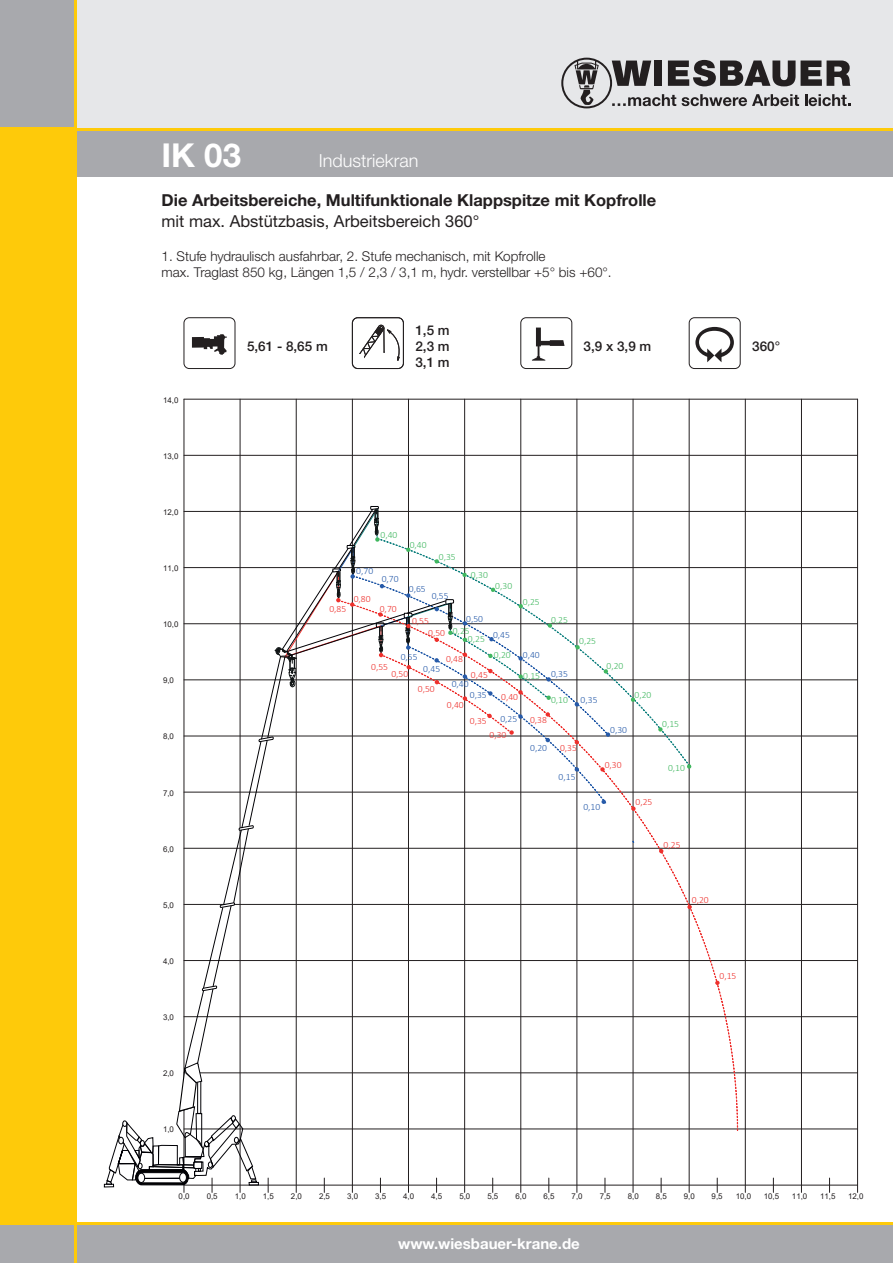
<style>
.page{position:relative;width:893px;height:1263px;background:#fff}
.page>*{position:absolute;margin:0;border:0;box-sizing:border-box;transform-origin:0 0}
.t1{font:700 33px "Helvetica Neue LT Std";color:#fff}
.t2{font:300 18px "Helvetica Neue LT Pro";color:#fff}
.t3{font:700 16.5px "Helvetica Neue LT Pro";color:#231f20}
.t4{font:16.5px "Helvetica Neue LT Pro";color:#231f20}
.t5{font:700 15px "Helvetica Neue LT Std";color:#fff}
.t6{font:300 13.5px/16.2px "Helvetica Neue LT Pro";color:#231f20}
.t7{font:500 13.5px/15.6px "Helvetica Neue LT Pro";color:#231f20;text-align:justify}
.t8{font:300 9.6px/12.3px "Calibri";color:#ee302c}
.t9{font:300 9.6px "Calibri";color:#265aa9}
.t10{font:300 9.6px/7.5px "Calibri";color:#40b75f}
.t11{font:7.95px "Arial";color:#231f20}
</style>
<div class="page">
<div style="left:0;top:1223px;width:893px;height:40px;background:#a8a9ad"></div>
<div style="left:77px;top:128px;width:816px;height:49px;background:#a8a9ad"></div>
<div style="left:77px;top:0;width:816px;height:128px;background:#e6e7e9"></div>
<svg style="left:561px;top:58px;width:289px;height:50px"></svg>
<div style="left:0;top:0;width:74px;height:128px;background:#a8a9ad"></div>
<hr style="left:74px;top:0;width:3px;height:1263px;background:#feca0a">
<div style="left:0;top:128px;width:77px;height:1096px;background:#feca0a"></div>
<hr style="left:77px;top:128px;width:816px;height:3px;background:#feca0a">
<hr style="left:0;top:1223px;width:893px;height:2px;background:#feca0a">
<div style="left:183px;top:317px;width:52px;height:52px;border:1px solid #231f20;border-radius:5px"></div>
<svg style="left:192px;top:334px;width:35px;height:21px"></svg>
<div style="left:520px;top:317px;width:52px;height:52px;border:1px solid #231f20;border-radius:5px"></div>
<svg style="left:532px;top:328px;width:33px;height:33px"></svg>
<div style="left:689px;top:317px;width:52px;height:52px;border:1px solid #231f20;border-radius:5px"></div>
<svg style="left:695px;top:327px;width:39px;height:35px"></svg>
<div style="left:352px;top:317px;width:52px;height:52px;border:1px solid #231f20;border-radius:5px"></div>
<svg style="left:359px;top:325px;width:41px;height:36px"></svg>
<hr style="left:184px;top:1185px;width:674px;height:1px;background:#231f20">
<hr style="left:857px;top:399px;width:1px;height:793px;background:#231f20">
<hr style="left:801px;top:399px;width:1px;height:793px;background:#231f20">
<svg style="left:829px;top:1178px;width:1px;height:14px"></svg>
<hr style="left:745px;top:399px;width:1px;height:793px;background:#231f20">
<svg style="left:773px;top:1178px;width:1px;height:14px"></svg>
<hr style="left:689px;top:399px;width:1px;height:793px;background:#231f20">
<svg style="left:717px;top:1178px;width:1px;height:14px"></svg>
<hr style="left:633px;top:399px;width:1px;height:793px;background:#231f20">
<svg style="left:661px;top:1178px;width:1px;height:14px"></svg>
<hr style="left:577px;top:399px;width:1px;height:793px;background:#231f20">
<hr style="left:521px;top:399px;width:1px;height:793px;background:#231f20">
<hr style="left:464px;top:399px;width:1px;height:793px;background:#231f20">
<hr style="left:408px;top:399px;width:1px;height:793px;background:#231f20">
<hr style="left:352px;top:399px;width:1px;height:793px;background:#231f20">
<hr style="left:296px;top:399px;width:1px;height:793px;background:#231f20">
<hr style="left:240px;top:399px;width:1px;height:793px;background:#231f20">
<hr style="left:184px;top:399px;width:1px;height:793px;background:#231f20">
<hr style="left:184px;top:1129px;width:674px;height:1px;background:#231f20">
<hr style="left:184px;top:1072px;width:674px;height:1px;background:#231f20">
<hr style="left:184px;top:1016px;width:674px;height:1px;background:#231f20">
<hr style="left:184px;top:960px;width:674px;height:1px;background:#231f20">
<hr style="left:184px;top:904px;width:674px;height:1px;background:#231f20">
<hr style="left:184px;top:848px;width:674px;height:1px;background:#231f20">
<hr style="left:184px;top:792px;width:674px;height:1px;background:#231f20">
<hr style="left:184px;top:736px;width:674px;height:1px;background:#231f20">
<hr style="left:184px;top:680px;width:674px;height:1px;background:#231f20">
<hr style="left:184px;top:623px;width:674px;height:1px;background:#231f20">
<hr style="left:184px;top:567px;width:674px;height:1px;background:#231f20">
<hr style="left:184px;top:511px;width:674px;height:1px;background:#231f20">
<hr style="left:184px;top:455px;width:674px;height:1px;background:#231f20">
<hr style="left:184px;top:399px;width:674px;height:1px;background:#231f20">
<svg style="left:636px;top:600px;width:102px;height:531px"></svg>
<svg style="left:636px;top:538px;width:53px;height:228px"></svg>
<svg style="left:659px;top:849px;width:4px;height:4px"></svg>
<svg style="left:687px;top:905px;width:5px;height:4px"></svg>
<svg style="left:715px;top:981px;width:5px;height:4px"></svg>
<svg style="left:658px;top:727px;width:5px;height:5px"></svg>
<svg style="left:687px;top:764px;width:5px;height:5px"></svg>
<svg style="left:104px;top:506px;width:532px;height:717px"></svg>
<h1 class="t1" style="left:162px;top:135px;width:81px">IK 03</h1>
<h2 class="t2" style="left:319px;top:149px;width:101px">Industriekran</h2>
<h3 class="t3" style="left:162px;top:190px;width:496px">Die Arbeitsbereiche, Multifunktionale Klappspitze mit Kopfrolle</h3>
<h3 class="t4" style="left:162px;top:212px;width:319px">mit max. Abstützbasis, Arbeitsbereich 360°</h3>
<h3 class="t6" style="left:162px;top:248px;width:452px">1. Stufe hydraulisch ausfahrbar, 2. Stufe mechanisch, mit Kopfrolle<br>max. Traglast 850 kg, Längen 1,5 / 2,3 / 3,1 m, hydr. verstellbar +5° bis +60°.</h3>
<p class="t11" style="left:163px;top:394px;width:17px">14,0</p>
<p class="t11" style="left:163px;top:450px;width:17px">13,0</p>
<p class="t11" style="left:163px;top:507px;width:17px">12,0</p>
<p class="t11" style="left:163px;top:563px;width:17px">11,0</p>
<p class="t11" style="left:163px;top:619px;width:17px">10,0</p>
<p class="t11" style="left:163px;top:675px;width:13px">9,0</p>
<p class="t11" style="left:163px;top:731px;width:13px">8,0</p>
<p class="t11" style="left:163px;top:787px;width:13px">7,0</p>
<p class="t11" style="left:163px;top:843px;width:13px">6,0</p>
<p class="t11" style="left:163px;top:899px;width:13px">5,0</p>
<p class="t11" style="left:163px;top:956px;width:13px">4,0</p>
<p class="t11" style="left:163px;top:1012px;width:13px">3,0</p>
<p class="t11" style="left:163px;top:1068px;width:13px">2,0</p>
<p class="t11" style="left:163px;top:1123px;width:13px">1,0</p>
<h3 class="t7" style="left:415px;top:323px;width:36px">1,5 m 2,3 m 3,1 m</h3>
<h3 class="t7" style="left:247px;top:338px;width:82px">5,61 - 8,65 m</h3>
<h3 class="t7" style="left:584px;top:338px;width:69px">3,9 x 3,9 m</h3>
<h3 class="t7" style="left:752px;top:338px;width:29px">360°</h3>
<p class="t8" style="left:329px;top:602px;width:18px">0,85</p>
<p class="t10" style="left:381px;top:531px;width:18px">0,40</p>
<p class="t9" style="left:356px;top:565px;width:18px">0,70</p>
<p class="t8" style="left:354px;top:592px;width:18px">0,80</p>
<p class="t9" style="left:382px;top:573px;width:18px">0,70</p>
<p class="t8" style="left:380px;top:602px;width:18px">0,70</p>
<p class="t10" style="left:410px;top:541px;width:18px">0,40</p>
<p class="t10" style="left:439px;top:553px;width:18px">0,35</p>
<p class="t9" style="left:409px;top:583px;width:18px">0,65</p>
<p class="t9" style="left:432px;top:590px;width:18px">0,55</p>
<p class="t10" style="left:471px;top:571px;width:18px">0,30</p>
<p class="t10" style="left:495px;top:582px;width:18px">0,30</p>
<p class="t8" style="left:428px;top:615px;width:18px;text-indent:-16px">0,55<br>0,50</p>
<p class="t9" style="left:466px;top:612px;width:18px">0,50</p>
<p class="t10" style="left:468px;top:627px;width:18px;text-indent:-15px">0,25<br>0,25</p>
<p class="t9" style="left:493px;top:629px;width:18px">0,45</p>
<p class="t10" style="left:523px;top:598px;width:18px">0,25</p>
<p class="t10" style="left:494px;top:651px;width:18px">0,20</p>
<p class="t9" style="left:523px;top:648px;width:18px">0,40</p>
<p class="t9" style="left:401px;top:651px;width:18px">0,55</p>
<p class="t8" style="left:446px;top:653px;width:18px">0,48</p>
<p class="t8" style="left:371px;top:660px;width:18px">0,55</p>
<p class="t9" style="left:423px;top:662px;width:18px">0,45</p>
<p class="t8" style="left:391px;top:668px;width:18px">0,50</p>
<p class="t8" style="left:471px;top:668px;width:18px">0,45</p>
<p class="t10" style="left:523px;top:671px;width:18px">0,15</p>
<p class="t9" style="left:452px;top:678px;width:18px">0,40</p>
<p class="t8" style="left:418px;top:682px;width:18px">0,50</p>
<p class="t9" style="left:470px;top:689px;width:18px">0,35</p>
<p class="t8" style="left:501px;top:690px;width:18px">0,40</p>
<p class="t8" style="left:447px;top:698px;width:18px">0,40</p>
<p class="t10" style="left:551px;top:616px;width:18px">0,25</p>
<p class="t9" style="left:551px;top:668px;width:18px">0,35</p>
<p class="t10" style="left:551px;top:696px;width:18px">0,10</p>
<p class="t8" style="left:470px;top:714px;width:18px">0,35</p>
<p class="t9" style="left:500px;top:713px;width:18px">0,25</p>
<p class="t8" style="left:490px;top:729px;width:18px">0,30</p>
<p class="t8" style="left:530px;top:714px;width:18px">0,38</p>
<p class="t10" style="left:579px;top:637px;width:18px">0,25</p>
<p class="t9" style="left:581px;top:694px;width:18px">0,35</p>
<p class="t9" style="left:530px;top:742px;width:18px">0,20</p>
<p class="t8" style="left:560px;top:741px;width:18px">0,35</p>
<p class="t9" style="left:559px;top:771px;width:18px">0,15</p>
<p class="t10" style="left:606px;top:662px;width:18px">0,20</p>
<p class="t9" style="left:610px;top:724px;width:18px">0,30</p>
<p class="t8" style="left:605px;top:758px;width:18px">0,30</p>
<p class="t9" style="left:583px;top:801px;width:18px">0,10</p>
<p class="t10" style="left:635px;top:691px;width:18px">0,20</p>
<p class="t8" style="left:636px;top:796px;width:18px">0,25</p>
<p class="t10" style="left:662px;top:720px;width:18px">0,15</p>
<p class="t10" style="left:668px;top:764px;width:18px">0,10</p>
<p class="t8" style="left:664px;top:839px;width:18px">0,25</p>
<p class="t8" style="left:692px;top:894px;width:18px">0,20</p>
<p class="t8" style="left:720px;top:970px;width:18px">0,15</p>
<p class="t11" style="left:179px;top:1190px;width:13px">0,0</p>
<p class="t11" style="left:207px;top:1190px;width:13px">0,5</p>
<p class="t11" style="left:235px;top:1190px;width:13px">1,0</p>
<p class="t11" style="left:263px;top:1190px;width:13px">1,5</p>
<p class="t11" style="left:291px;top:1190px;width:13px">2,0</p>
<p class="t11" style="left:319px;top:1190px;width:12px">2,5</p>
<p class="t11" style="left:347px;top:1190px;width:13px">3,0</p>
<p class="t11" style="left:375px;top:1190px;width:13px">3,5</p>
<p class="t11" style="left:403px;top:1190px;width:13px">4,0</p>
<p class="t11" style="left:431px;top:1190px;width:13px">4,5</p>
<p class="t11" style="left:459px;top:1190px;width:12px">5,0</p>
<p class="t11" style="left:487px;top:1190px;width:13px">5,5</p>
<p class="t11" style="left:515px;top:1190px;width:13px">6,0</p>
<p class="t11" style="left:543px;top:1190px;width:13px">6,5</p>
<p class="t11" style="left:572px;top:1190px;width:13px">7,0</p>
<p class="t11" style="left:600px;top:1190px;width:12px">7,5</p>
<p class="t11" style="left:628px;top:1190px;width:13px">8,0</p>
<p class="t11" style="left:656px;top:1190px;width:13px">8,5</p>
<p class="t11" style="left:684px;top:1190px;width:13px">9,0</p>
<p class="t11" style="left:712px;top:1191px;width:13px">9,5</p>
<p class="t11" style="left:736px;top:1191px;width:17px">10,0</p>
<p class="t11" style="left:764px;top:1191px;width:17px">10,5</p>
<p class="t11" style="left:792px;top:1191px;width:17px">11,0</p>
<p class="t11" style="left:820px;top:1191px;width:17px">11,5</p>
<p class="t11" style="left:848px;top:1191px;width:17px">12,0</p>
<h3 class="t5" style="left:398px;top:1234px;width:183px">www.wiesbauer-krane.de</h3>
</div>
